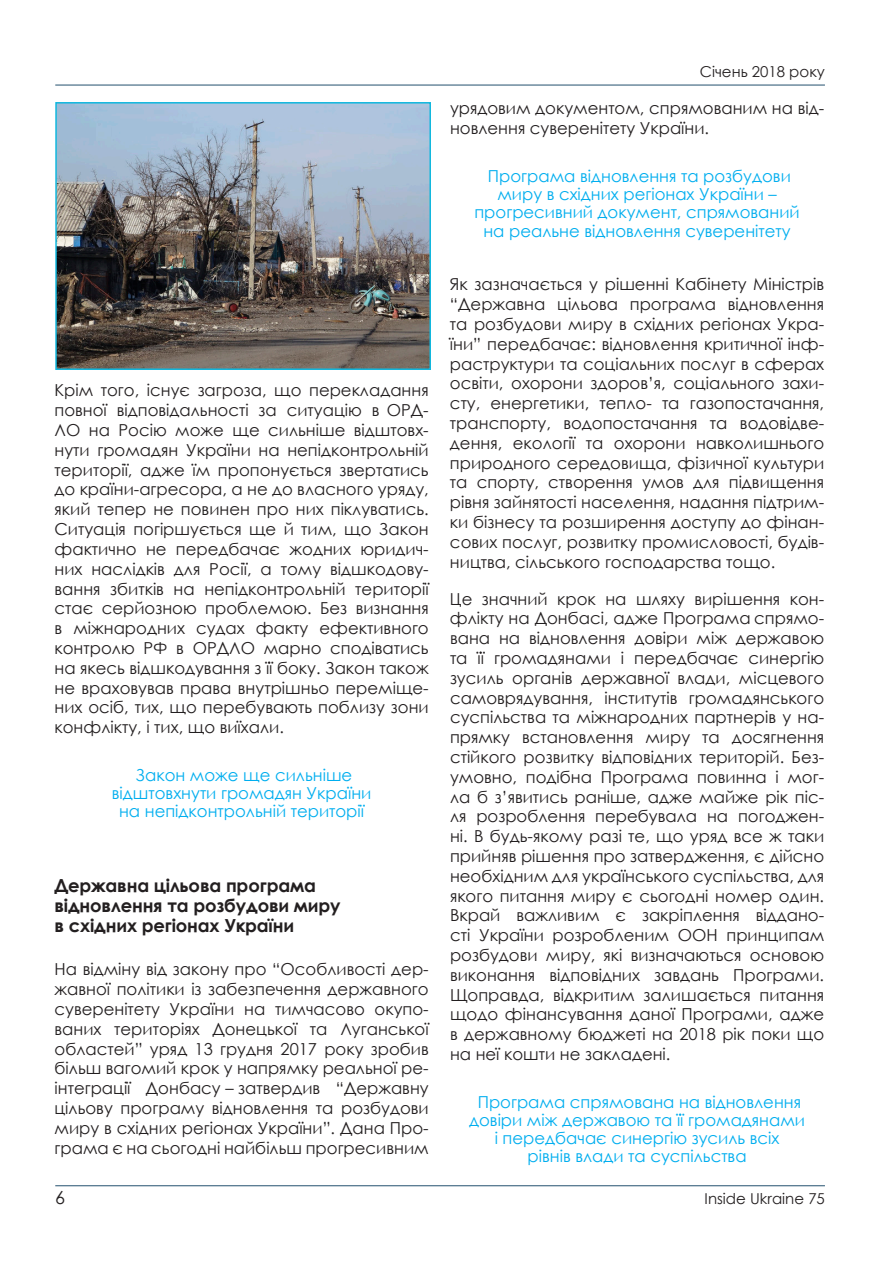
<style>
.page{position:relative;width:893px;height:1263px;background:#fff}
.page>*{position:absolute;margin:0;border:0;box-sizing:border-box;transform-origin:0 0}
.t1{font:700 18px/19.8px "Century Gothic";letter-spacing:-.01em;color:#231f20}
.t2{font:18px "Century Gothic";color:#231f20}
.t3{font:16.5px/19.8px "Century Gothic";color:#231f20;text-align:justify}
.t4{font:16.5px/18.1px "Century Gothic";color:#00aeef;text-align:center}
.t5{font:15px "Century Gothic";color:#231f20}
</style>
<div class="page">
<hr style="left:55px;top:85px;width:770px;height:1px;background:#24516e">
<hr style="left:55px;top:1185px;width:770px;height:1px;background:#24516e">
<img style="left:58px;top:105px;width:370px;height:262px">
<div style="left:55px;top:102px;width:376px;height:268px;border:2px solid #11b8df"></div>
<p class="t3" style="left:55px;top:380px;width:376px">Крім того, існує загроза, що перекладання повної відповідальності за ситуацію в ОРД-ЛО на Росію може ще сильніше відштовх&shy;нути громадян України на непідконтрольній території, адже їм пропонується звертатись до країни-агресора, а не до власного уряду, який тепер не повинен про них піклуватись.<br>Ситуація погіршується ще й тим, що Закон фактично не передбачає жодних юридич&shy;них наслідків для Росії, а тому відшкодову&shy;вання збитків на непідконтрольній території стає серйозною проблемою. Без визнання в міжнародних судах факту ефективного контролю РФ в ОРДЛО марно сподіватись на якесь відшкодування з її боку. Закон також не враховував права внутрішньо переміще&shy;них осіб, тих, що перебувають поблизу зони конфлікту, і тих, що виїхали.</p>
<p class="t4" style="left:112px;top:766px;width:261px">Закон може ще сильніше відштовхнути громадян України на непідконтрольній території</p>
<p class="t1" style="left:55px;top:875px;width:288px">Державна цільова програма відновлення та розбудови миру в східних регіонах України</p>
<p class="t3" style="left:55px;top:959px;width:376px">На відміну від закону про “Особливості дер&shy;жавної політики із забезпечення державного суверенітету України на тимчасово окупо&shy;ваних територіях Донецької та Луганської областей” уряд 13 грудня 2017 року зробив більш вагомий крок у напрямку реальної ре&shy;інтеграції Донбасу – затвердив “Державну цільову програму відновлення та розбудови миру в східних регіонах України”. Дана Про&shy;грама є на сьогодні найбільш прогресивним</p>
<p class="t2" style="left:55px;top:1185px;width:11px">6</p>
<p class="t5" style="left:700px;top:61px;width:127px">Січень 2018 року</p>
<p class="t3" style="left:450px;top:98px;width:376px">урядовим документом, спрямованим на від&shy;новлення суверенітету України.</p>
<p class="t4" style="left:474px;top:167px;width:327px">Програма відновлення та розбудови миру в східних регіонах України – прогресивний документ, спрямований на реальне відновлення суверенітету</p>
<p class="t3" style="left:450px;top:274px;width:376px">Як зазначається у рішенні Кабінету Міністрів “Державна цільова програма відновлення та розбудови миру в східних регіонах Укра&shy;їни” передбачає: відновлення критичної інф&shy;раструктури та соціальних послуг в сферах освіти, охорони здоров’я, соціального захи&shy;сту, енергетики, тепло- та газопостачання, транспорту, водопостачання та водовідве&shy;дення, екології та охорони навколишнього природного середовища, фізичної культури та спорту, створення умов для підвищення рівня зайнятості населення, надання підтрим&shy;ки бізнесу та розширення доступу до фінан&shy;сових послуг, розвитку промисловості, будів&shy;ництва, сільського господарства тощо.</p>
<p class="t3" style="left:450px;top:588px;width:376px">Це значний крок на шляху вирішення кон&shy;флікту на Донбасі, адже Програма спрямо&shy;вана на відновлення довіри між державою та її громадянами і передбачає синергію зусиль органів державної влади, місцевого самоврядування, інститутів громадянського суспільства та міжнародних партнерів у на&shy;прямку встановлення миру та досягнення стійкого розвитку відповідних територій. Без&shy;умовно, подібна Програма повинна і мог&shy;ла б з’явитись раніше, адже майже рік піс&shy;ля розроблення перебувала на погоджен&shy;ні. В будь-якому разі те, що уряд все ж таки прийняв рішення про затвердження, є дійсно необхідним для українського суспільства, для якого питання миру є сьогодні номер один.<br>Вкрай важливим є закріплення віддано&shy;сті України розробленим ООН принципам розбудови миру, які визначаються основою виконання відповідних завдань Програми.<br>Щоправда, відкритим залишається питання щодо фінансування даної Програми, адже в державному бюджеті на 2018 рік поки що на неї кошти не закладені.</p>
<p class="t4" style="left:469px;top:1092px;width:337px">Програма спрямована на відновлення довіри між державою та її громадянами і передбачає синергію зусиль всіх<br>рівнів влади та суспільства</p>
<p class="t5" style="left:705px;top:1188px;width:122px">Inside Ukraine 75</p>
</div>
